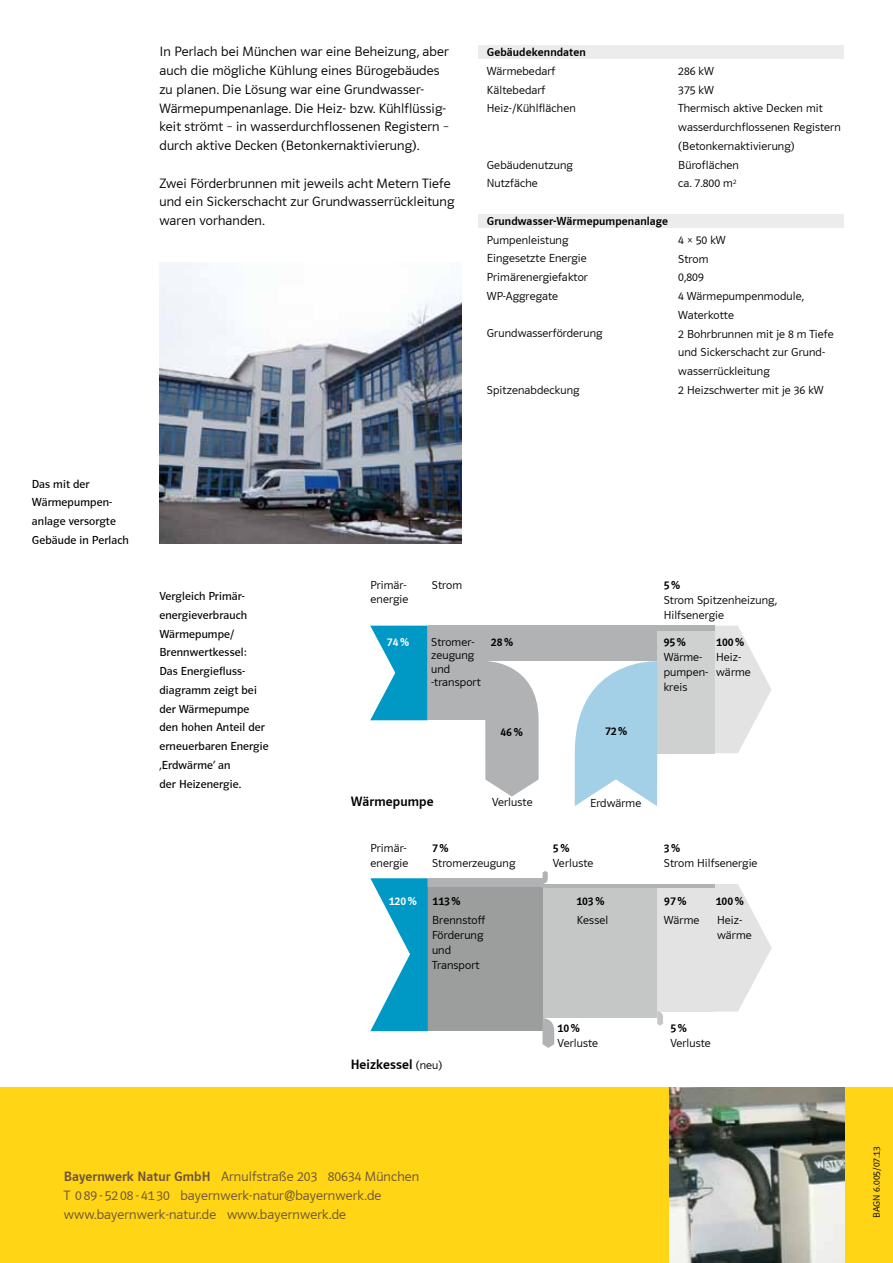
<style>
.page{position:relative;width:893px;height:1263px;background:#fff}
.page>*{position:absolute;margin:0;border:0;box-sizing:border-box;transform-origin:0 0}
.t1{font:13.95px/18.8px "Polo 11 R Leicht";letter-spacing:.01em;color:#000}
.t2{font:13.95px/18.8px "Polo 11 R Leicht";letter-spacing:.01em;color:#6b523a}
.t3{font:700 13.95px "Polo 11 R Leicht";letter-spacing:.01em;color:#000}
.t4{font:12px/18.8px "Polo 11 R Leicht";letter-spacing:.01em;color:#000}
.t5{font:12px/18.8px "Polo 11 R";letter-spacing:.01em;color:#000}
.t6{font:700 12px "Polo 11 R Leicht";letter-spacing:.01em;color:#000}
.t7{font:700 12px "Polo 11 R Leicht";color:#fff}
.t8{font:9.75px "Polo 11 R Leicht";letter-spacing:.01em;color:#000}
.s1{font-weight:400;font-size:12px}
.s2{font-weight:700}
</style>
<div class="page">
<div style="left:0;top:1088px;width:893px;height:175px;background:#ffd516"></div>
<img style="left:670px;top:1088px;width:174px;height:175px">
<svg style="left:715px;top:626px;width:57px;height:127px"></svg>
<div style="left:657px;top:631px;width:58px;height:122px;background:#cfd0d0"></div>
<div style="left:657px;top:626px;width:58px;height:5px;background:#b1b2b3"></div>
<div style="left:485px;top:626px;width:172px;height:35px;background:#b1b2b3"></div>
<svg style="left:370px;top:626px;width:58px;height:94px"></svg>
<svg style="left:485px;top:661px;width:54px;height:135px;background:#bdbebe"></svg>
<svg style="left:575px;top:661px;width:82px;height:145px"></svg>
<div style="left:428px;top:626px;width:58px;height:94px;background:#b1b2b3"></div>
<div style="left:656px;top:887px;width:59px;height:124px;background:#e3e3e3"></div>
<div style="left:428px;top:878px;width:115px;height:9px;background:#b1b2b3"></div>
<svg style="left:715px;top:884px;width:57px;height:127px"></svg>
<div style="left:542px;top:887px;width:115px;height:131px;background:#c5c6c6"></div>
<div style="left:427px;top:887px;width:116px;height:144px;background:#9c9d9d"></div>
<hr style="left:543px;top:884px;width:172px;height:3px;background:#b1b2b3">
<svg style="left:370px;top:878px;width:58px;height:153px"></svg>
<svg style="left:543px;top:871px;width:5px;height:13px"></svg>
<svg style="left:542px;top:1018px;width:12px;height:30px"></svg>
<svg style="left:657px;top:1011px;width:6px;height:15px"></svg>
<div style="left:478px;top:214px;width:366px;height:14px;background:#ececed"></div>
<div style="left:478px;top:45px;width:366px;height:14px;background:#ececed"></div>
<img style="left:159px;top:262px;width:302px;height:282px">
<p class="t1" style="left:159px;top:42px;width:291px">In Perlach bei München war eine Beheizung, aber auch die mögliche Kühlung eines Bürogebäudes zu planen. Die Lösung war eine Grundwasser-Wärmepumpenanlage. Die Heiz- bzw. Kühlflüssig&shy;keit strömt – in wasserdurchflossenen Registern – durch aktive Decken (Betonkernaktivierung).</p>
<p class="t1" style="left:159px;top:174px;width:296px">Zwei Förderbrunnen mit jeweils acht Metern Tiefe und ein Sickerschacht zur Grundwasserrückleitung waren vorhanden.</p>
<p class="t6" style="left:487px;top:46px;width:101px">Gebäudekenndaten</p>
<p class="t4" style="left:487px;top:62px;width:90px">Wärmebedarf<br>Kältebedarf<br>Heiz-/Kühlflächen</p>
<p class="t4" style="left:487px;top:155px;width:87px">Gebäudenutzung<br>Nutzfäche</p>
<p class="t6" style="left:487px;top:215px;width:183px">Grundwasser-Wärmepumpenanlage</p>
<p class="t4" style="left:487px;top:230px;width:103px">Pumpenleistung<br>Eingesetzte Energie<br>Primärenergiefaktor<br>WP-Aggregate</p>
<p class="t4" style="left:487px;top:324px;width:117px">Grundwasserförderung</p>
<p class="t4" style="left:487px;top:380px;width:94px">Spitzenabdeckung</p>
<p class="t4" style="left:678px;top:62px;width:164px">286 kW<br>375 kW<br>Thermisch aktive Decken mit wasserdurchflossenen Registern (Betonkernaktivierung)<br>Büroflächen<br>ca. 7.800 m<sup>2</sup></p>
<p class="t4" style="left:678px;top:230px;width:157px">4 × 50 kW<br>Strom<br>0,809<br>4 Wärmepumpenmodule,<br>Waterkotte<br>2 Bohrbrunnen mit je 8 m Tiefe und Sickerschacht zur Grund&shy;wasserrückleitung<br>2 Heizschwerter mit je 36 kW</p>
<p class="t5" style="left:32px;top:474px;width:98px">Das mit der<br>Wärmepumpen&shy;anlage versorgte<br>Gebäude in Perlach</p>
<p class="t5" style="left:159px;top:587px;width:111px">Vergleich Primär&shy;energieverbrauch<br>Wärmepumpe/<br>Brennwertkessel:<br>Das Energiefluss&shy;diagramm zeigt bei der Wärmepumpe den hohen Anteil der erneuerbaren Energie ‚Erdwärme’ an<br>der Heizenergie.</p>
<p class="t4" style="left:370px;top:579px;width:39px;line-height:13.5px">Primär&shy;energie</p>
<p class="t7" style="left:387px;top:635px;width:24px">74%</p>
<p class="t4" style="left:432px;top:576px;width:32px">Strom</p>
<p class="t4" style="left:431px;top:635px;width:51px;line-height:13.5px">Stromer&shy;zeugung und -transport</p>
<p class="t6" style="left:491px;top:635px;width:24px">28%</p>
<p class="t6" style="left:500px;top:725px;width:24px">46%</p>
<p class="t6" style="left:605px;top:724px;width:24px">72%</p>
<p class="t6" style="left:664px;top:579px;width:18px">5%</p>
<p class="t4" style="left:664px;top:592px;width:115px;line-height:15px">Strom Spitzenheizung,<br>Hilfsenergie</p>
<p class="t6" style="left:716px;top:635px;width:29px">100%</p>
<p class="t4" style="left:716px;top:649px;width:36px;line-height:15px">Heiz&shy;wärme</p>
<p class="t6" style="left:664px;top:635px;width:24px">95%</p>
<p class="t4" style="left:664px;top:649px;width:46px;line-height:15px">Wärme&shy;pumpen&shy;kreis</p>
<p class="t3" style="left:351px;top:794px;width:84px">Wärmepumpe</p>
<p class="t4" style="left:492px;top:793px;width:42px">Verluste</p>
<p class="t4" style="left:590px;top:793px;width:53px">Erdwärme</p>
<p class="t4" style="left:371px;top:840px;width:39px;line-height:15px">Primär&shy;energie</p>
<p class="t6" style="left:432px;top:842px;width:18px">7%</p>
<p class="t4" style="left:432px;top:854px;width:85px">Stromerzeugung</p>
<p class="t6" style="left:553px;top:842px;width:18px">5%</p>
<p class="t4" style="left:553px;top:854px;width:42px">Verluste</p>
<p class="t6" style="left:664px;top:841px;width:18px">3%</p>
<p class="t4" style="left:664px;top:853px;width:95px">Strom Hilfsenergie</p>
<p class="t7" style="left:389px;top:895px;width:29px">120%</p>
<p class="t6" style="left:576px;top:895px;width:29px">103%</p>
<p class="t6" style="left:433px;top:895px;width:29px">113%</p>
<p class="t6" style="left:716px;top:895px;width:29px">100%</p>
<p class="t4" style="left:432px;top:912px;width:55px;line-height:15px">Brennstoff<br>Förderung und<br>Transport</p>
<p class="t6" style="left:664px;top:895px;width:24px">97%</p>
<p class="t4" style="left:664px;top:910px;width:37px">Wärme</p>
<p class="t4" style="left:577px;top:910px;width:33px">Kessel</p>
<p class="t4" style="left:717px;top:912px;width:36px;line-height:15px">Heiz&shy;wärme</p>
<p class="t6" style="left:558px;top:1022px;width:24px">10%</p>
<p class="t4" style="left:558px;top:1034px;width:42px">Verluste</p>
<p class="t6" style="left:670px;top:1022px;width:18px">5%</p>
<p class="t4" style="left:670px;top:1034px;width:42px">Verluste</p>
<p class="t3" style="left:351px;top:1057px;width:93px">Heizkessel <span class="s1">(neu)</span></p>
<p class="t2" style="left:64px;top:1167px;width:357px"><span class="s2">Bayernwerk Natur GmbH</span> Arnulfstraße 203 80634 München<br>T 0 89 - 52 08 - 41 30 bayernwerk-natur@bayernwerk.de www.bayernwerk-natur.de www.bayernwerk.de</p>
<p class="t8" style="left:871px;top:1218px;width:73px;rotate:-90deg">BAGN 6.005/07.13</p>
</div>
